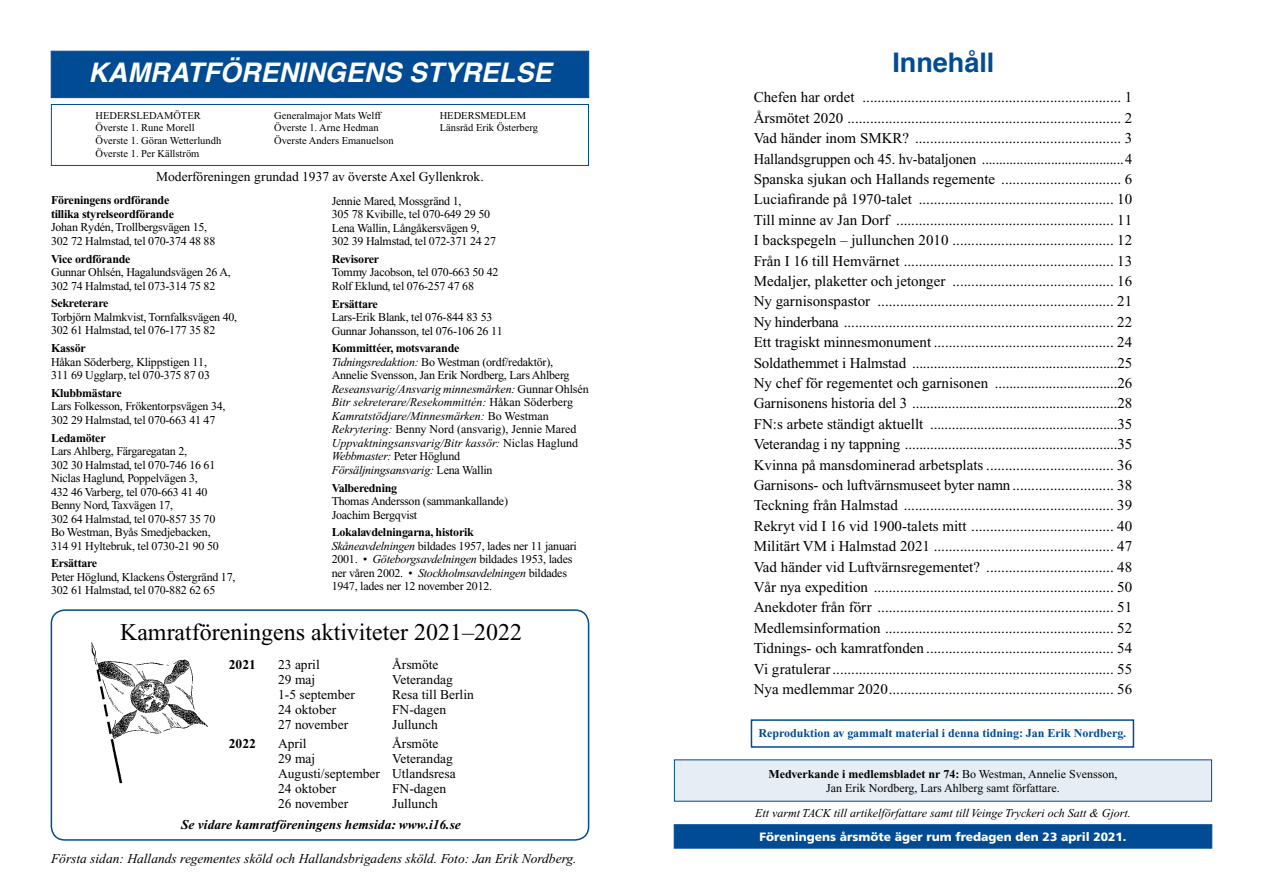
<style>
.page{position:relative;width:1263px;height:893px;background:#fff}
.page>*{position:absolute;margin:0;border:0;box-sizing:border-box;transform-origin:0 0}
.t1{font:italic 700 27px "Helvetica";color:#fff}
.t2{font:700 27px "Helvetica";color:#004b93}
.t3{font:24px "Times New Roman";color:#000}
.t4{font:15px/20.4px "Times New Roman";color:#000;text-align:justify}
.t5{font:15px "Times New Roman";color:#000;scale:.96 1}
.t6{font:13.5px/15px "Times New Roman";color:#000}
.t7{font:italic 13.5px "Times New Roman";color:#000}
.t8{font:italic 700 13.5px "Times New Roman";color:#000}
.t9{font:700 13.5px "Times New Roman";color:#000}
.t10{font:12px/13.5px "Times New Roman";letter-spacing:-.02em;color:#000}
.t11{font:italic 12px/13.5px "Times New Roman";color:#000}
.t12{font:700 12px/13.5px "Times New Roman";letter-spacing:-.02em;color:#000}
.t13{font:12px/14.4px "Times New Roman";color:#000;text-align:center}
.t14{font:700 12px "Times New Roman";color:#004b93}
.t15{font:900 12px "Frutiger";color:#fff}
.t16{font:10.5px/12.6px "Times New Roman";color:#000}
.s1{font-weight:700;font-style:normal}
.s2{font-style:normal}
.s3{font-weight:700}
.s4{font-style:italic}
</style>
<div class="page">
<div style="left:51px;top:51px;width:538px;height:47px;background:#004b93;border:1px solid #004b93"></div>
<div style="left:51px;top:104px;width:538px;height:62px;background:#fff;border:1px solid #004b93"></div>
<div style="left:674px;top:759px;width:538px;height:42px;background:#e6edf4"></div>
<div style="left:674px;top:824px;width:538px;height:24px;background:#004b93;border:1px solid #004b93"></div>
<div style="left:51px;top:609px;width:538px;height:232px;border:2px solid #004b93;border-radius:14px"></div>
<img style="left:91px;top:642px;width:116px;height:142px">
<div style="left:751px;top:719px;width:383px;height:29px;border:2px solid #004b93"></div>
<h1 class="t1" style="left:88px;top:50px;width:465px">KAMRATFÖRENINGENS STYRELSE</h1>
<p class="t16" style="left:96px;top:109px;width:127px">HEDERSLEDAMÖTER<br>Överste 1. Rune Morell<br>Överste 1. Göran Wetterlundh<br>Överste 1. Per Källström</p>
<p class="t16" style="left:274px;top:109px;width:121px">Generalmajor Mats Welff<br>Överste 1. Arne Hedman<br>Överste Anders Emanuelson</p>
<p class="t16" style="left:440px;top:109px;width:100px">HEDERSMEDLEM<br>Länsråd Erik Österberg</p>
<p class="t6" style="left:156px;top:169px;width:329px">Moderföreningen grundad 1937 av överste Axel Gyllenkrok.</p>
<p class="t12" style="left:51px;top:194px;width:124px">Föreningens ordförande tillika styrelseordförande</p>
<p class="t10" style="left:51px;top:221px;width:166px">Johan Rydén, Trollbergsvägen 15,<br>302 72 Halmstad, tel 070-374 48 88</p>
<p class="t12" style="left:51px;top:252px;width:81px">Vice ordförande</p>
<p class="t10" style="left:51px;top:265px;width:181px">Gunnar Ohlsén, Hagalundsvägen 26 A,<br>302 74 Halmstad, tel 073-314 75 82</p>
<p class="t12" style="left:51px;top:297px;width:59px">Sekreterare</p>
<p class="t10" style="left:51px;top:310px;width:188px">Torbjörn Malmkvist, Tornfalksvägen 40,<br>302 61 Halmstad, tel 076-177 35 82</p>
<p class="t12" style="left:51px;top:341px;width:36px">Kassör</p>
<p class="t10" style="left:51px;top:355px;width:160px">Håkan Söderberg, Klippstigen 11,<br>311 69 Ugglarp, tel 070-375 87 03</p>
<p class="t12" style="left:51px;top:386px;width:72px">Klubbmästare</p>
<p class="t10" style="left:51px;top:400px;width:176px">Lars Folkesson, Frökentorpsvägen 34,<br>302 29 Halmstad, tel 070-663 41 47</p>
<p class="t12" style="left:51px;top:431px;width:56px">Ledamöter</p>
<p class="t10" style="left:51px;top:444px;width:169px">Lars Ahlberg, Färgaregatan 2,<br>302 30 Halmstad, tel 070-746 16 61<br>Niclas Haglund, Poppelvägen 3,<br>432 46 Varberg, tel 070-663 41 40<br>Benny Nord, Taxvägen 17,<br>302 64 Halmstad, tel 070-857 35 70<br>Bo Westman, Byås Smedjebacken,<br>314 91 Hyltebruk, tel 0730-21 90 50</p>
<p class="t12" style="left:51px;top:557px;width:48px">Ersättare</p>
<p class="t10" style="left:51px;top:570px;width:186px">Peter Höglund, Klackens Östergränd 17,<br>302 61 Halmstad, tel 070-882 62 65</p>
<p class="t10" style="left:332px;top:194px;width:166px">Jennie Mared, Mossgränd 1,<br>305 78 Kvibille, tel 070-649 29 50<br>Lena Wallin, Långåkersvägen 9,<br>302 39 Halmstad, tel 072-371 24 27</p>
<p class="t12" style="left:332px;top:252px;width:49px">Revisorer</p>
<p class="t10" style="left:332px;top:266px;width:168px">Tommy Jacobson, tel 070-663 50 42<br>Rolf Eklund, tel 076-257 47 68</p>
<p class="t12" style="left:332px;top:297px;width:48px">Ersättare</p>
<p class="t10" style="left:332px;top:310px;width:173px">Lars-Erik Blank, tel 076-844 83 53<br>Gunnar Johansson, tel 076-106 26 11</p>
<p class="t11" style="left:332px;top:342px;width:259px"><span class="s1">Kommittéer, motsvarande<br></span>Tidningsredaktion: <span class="s2">Bo Westman (ordf/redaktör), Annelie Svensson, Jan Erik Nordberg, Lars Ahlberg </span>Reseansvarig/Ansvarig minnesmärken: <span class="s2">Gunnar Ohlsén </span>Bitr sekreterare/Resekommittén: <span class="s2">Håkan Söderberg </span>Kamratstödjare/Minnesmärken: <span class="s2">Bo Westman </span>Rekrytering: <span class="s2">Benny Nord (ansvarig), Jennie Mared </span>Uppvaktningsansvarig/Bitr kassör: <span class="s2">Niclas Haglund </span>Webbmaster: <span class="s2">Peter Höglund<br></span>Försäljningsansvarig: <span class="s2">Lena Wallin</span></p>
<p class="t12" style="left:332px;top:481px;width:67px">Valberedning</p>
<p class="t10" style="left:332px;top:494px;width:178px">Thomas Andersson (sammankallande)<br>Joachim Bergqvist</p>
<p class="t10" style="left:332px;top:526px;width:247px"><span class="s3">Lokalavdelningarna, historik<br></span><span class="s4">Skåneavdelningen</span> bildades 1957, lades ner 11 januari 2001. • <span class="s4">Göteborgsavdelningen</span> bildades 1953, lades ner våren 2002. • <span class="s4">Stockholmsavdelningen</span> bildades 1947, lades ner 12 november 2012.</p>
<h2 class="t3" style="left:120px;top:619px;width:403px">Kamratföreningens aktiviteter 2021–2022</h2>
<p class="t9" style="left:229px;top:657px;width:28px">2021</p>
<p class="t9" style="left:229px;top:736px;width:28px">2022</p>
<p class="t6" style="left:278px;top:657px;width:43px">23 april</p>
<p class="t6" style="left:392px;top:657px;width:48px">Årsmöte</p>
<p class="t6" style="left:278px;top:672px;width:39px">29 maj</p>
<p class="t6" style="left:392px;top:672px;width:62px">Veterandag</p>
<p class="t6" style="left:278px;top:687px;width:78px">1-5 september</p>
<p class="t6" style="left:392px;top:687px;width:83px">Resa till Berlin</p>
<p class="t6" style="left:278px;top:702px;width:60px">24 oktober</p>
<p class="t6" style="left:392px;top:702px;width:55px">FN-dagen</p>
<p class="t6" style="left:278px;top:717px;width:72px">27 november</p>
<p class="t6" style="left:392px;top:717px;width:47px">Jullunch</p>
<p class="t6" style="left:278px;top:736px;width:30px">April</p>
<p class="t6" style="left:392px;top:736px;width:48px">Årsmöte</p>
<p class="t6" style="left:278px;top:751px;width:39px">29 maj</p>
<p class="t6" style="left:278px;top:751px;width:179px;text-indent:114px">Veterandag<br>Augusti/september Utlandsresa<br>24 oktober</p>
<p class="t6" style="left:392px;top:781px;width:55px">FN-dagen</p>
<p class="t6" style="left:278px;top:796px;width:72px">26 november</p>
<p class="t6" style="left:392px;top:796px;width:47px">Jullunch</p>
<p class="t8" style="left:181px;top:817px;width:281px">Se vidare kamratföreningens hemsida: www.i16.se</p>
<p class="t7" style="left:51px;top:851px;width:527px">Första sidan: Hallands regementes sköld och Hallandsbrigadens sköld. Foto: Jan Erik Nordberg.</p>
<h1 class="t2" style="left:892px;top:40px;width:104px">Innehåll</h1>
<p class="t4" style="left:754px;top:87px;width:380px">Chefen har ordet ..................................................................... 1<br>Årsmötet 2020 ......................................................................... 2<br>Vad händer inom SMKR?</p>
<p class="t4" style="left:1125px;top:128px;width:9px">3</p>
<p class="t5" style="left:754px;top:150px;width:233px">Hallandsgruppen och 45. hv-bataljonen</p>
<p class="t5" style="left:1125px;top:150px;width:9px">4</p>
<p class="t4" style="left:754px;top:169px;width:243px">Spanska sjukan och Hallands regemente</p>
<p class="t4" style="left:1125px;top:169px;width:9px">6</p>
<p class="t4" style="left:754px;top:189px;width:160px">Luciafirande på 1970-talet</p>
<p class="t4" style="left:754px;top:189px;width:380px;text-indent:363px">10<br>Till minne av Jan Dorf .......................................................... 11<br>I backspegeln – jullunchen 2010</p>
<p class="t4" style="left:754px;top:230px;width:380px;text-indent:363px">12<br>Från I 16 till Hemvärnet ........................................................ 13<br>Medaljer, plaketter och jetonger</p>
<p class="t4" style="left:754px;top:271px;width:380px;text-indent:363px">16<br>Ny garnisonspastor ............................................................... 21<br>Ny hinderbana ........................................................................ 22<br>Ett tragiskt minnesmonument</p>
<p class="t4" style="left:1117px;top:332px;width:16px">24</p>
<p class="t4" style="left:754px;top:352px;width:154px">Soldathemmet i Halmstad</p>
<p class="t4" style="left:1117px;top:352px;width:16px">25</p>
<p class="t4" style="left:754px;top:373px;width:236px">Ny chef för regementet och garnisonen</p>
<p class="t4" style="left:1117px;top:373px;width:16px">26</p>
<p class="t4" style="left:754px;top:393px;width:155px">Garnisonens historia del 3</p>
<p class="t4" style="left:1117px;top:393px;width:16px">28</p>
<p class="t4" style="left:754px;top:414px;width:171px">FN:s arbete ständigt aktuellt</p>
<p class="t4" style="left:754px;top:414px;width:380px;text-indent:364px">35<br>Veterandag i ny tappning ...........................................................35<br>Kvinna på mansdominerad arbetsplats</p>
<p class="t4" style="left:1117px;top:454px;width:16px">36</p>
<p class="t4" style="left:754px;top:475px;width:258px">Garnisons- och luftvärnsmuseet byter namn</p>
<p class="t4" style="left:754px;top:475px;width:380px;text-indent:363px">38<br>Teckning från Halmstad ........................................................ 39<br>Rekryt vid I 16 vid 1900-talets mitt</p>
<p class="t4" style="left:1117px;top:516px;width:16px">40</p>
<p class="t4" style="left:754px;top:536px;width:178px">Militärt VM i Halmstad 2021</p>
<p class="t4" style="left:1117px;top:536px;width:16px">47</p>
<p class="t4" style="left:754px;top:556px;width:228px">Vad händer vid Luftvärnsregementet?</p>
<p class="t4" style="left:754px;top:556px;width:380px;text-indent:363px">48<br>Vår nya expedition ................................................................ 50<br>Anekdoter från förr ............................................................... 51<br>Medlemsinformation ............................................................. 52<br>Tidnings- och kamratfonden</p>
<p class="t4" style="left:754px;top:638px;width:380px;text-indent:363px">54<br>Vi gratulerar........................................................................... 55<br>Nya medlemmar 2020............................................................ 56</p>
<p class="t14" style="left:758px;top:726px;width:369px">Reproduktion av gammalt material i denna tidning: Jan Erik Nordberg.</p>
<p class="t13" style="left:769px;top:766px;width:350px"><span class="s3">Medverkande i medlemsbladet nr 74:</span> Bo Westman, Annelie Svensson,<br>Jan Erik Nordberg, Lars Ahlberg samt författare.</p>
<p class="t15" style="left:759px;top:830px;width:368px">Föreningens årsmöte äger rum fredagen den 23 april 2021.</p>
<p class="t11" style="left:755px;top:806px;width:377px">Ett varmt TACK till artikelförfattare samt till Veinge Tryckeri och Satt &amp; Gjort.</p>
</div>
